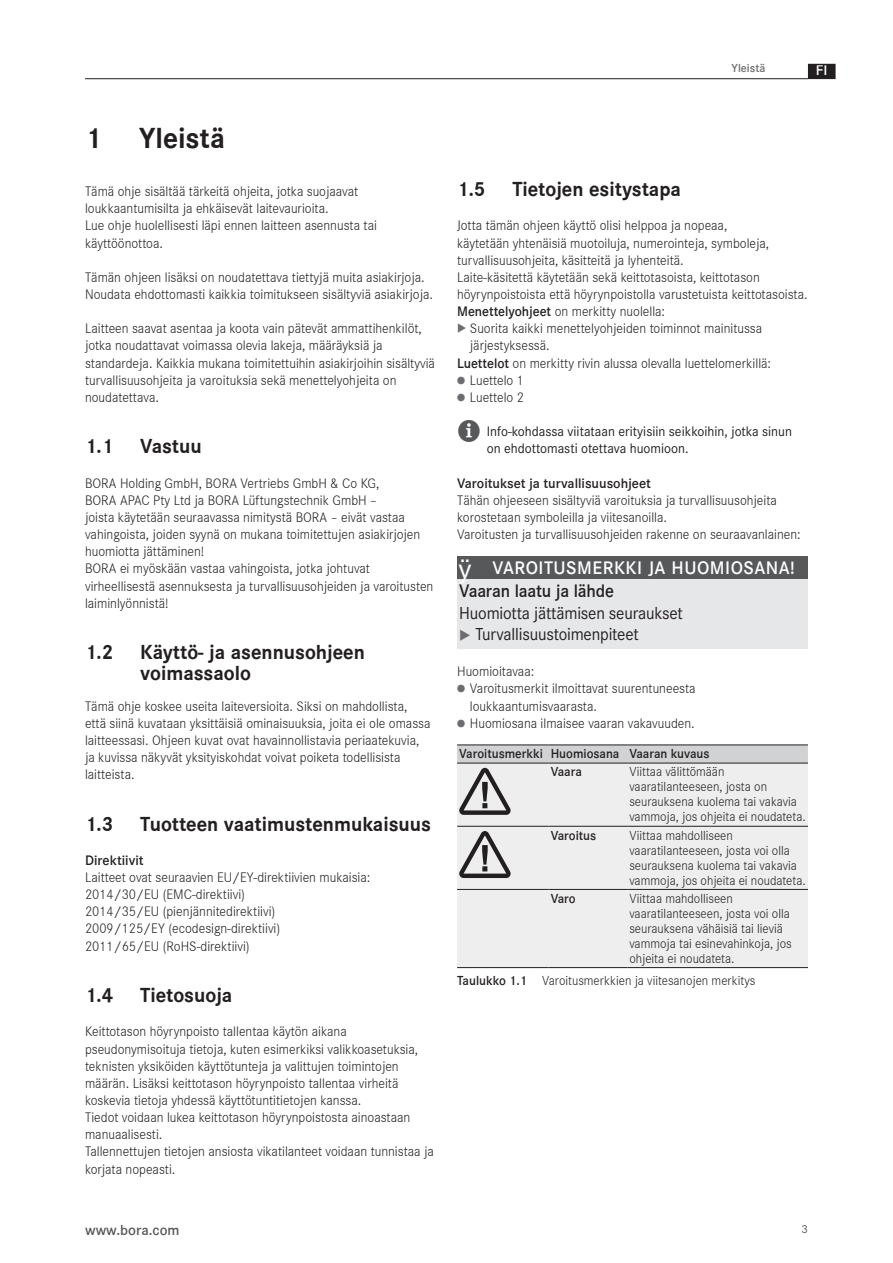
<style>
.page{position:relative;width:893px;height:1263px;background:#fff}
.page>*{position:absolute;margin:0;border:0;box-sizing:border-box;transform-origin:0 0}
.t1{font:700 30px "Corporate S Global";color:#231f20}
.t2{font:700 21px/21px "Corporate S Global";color:#231f20}
.t3{font:600 18.75px "Corporate S Global";letter-spacing:.025em;color:#fff}
.SiHi_Gefahr{font:600 18.75px "Corporate S Global";letter-spacing:-.01em;color:#231f20;scale:.95 1}
.SiHi_Quelle{font:18px "Corporate S Global";letter-spacing:-.01em;color:#231f20;scale:.95 1}
.t4{font:600 15px "Corporate S Global";color:#57585a}
.t5{font:600 15px "Corporate S Global";color:#fff}
.Fließtext{font:300 14.25px/17.1px "Corporate S Global";color:#231f20}
.t6{font:14.25px/17.1px "Corporate S Global";color:#231f20}
.Subheadline_4{font:600 14.25px "Corporate S Global";color:#231f20}
.Table_Data{font:300 13.5px/15px "Corporate S Global";color:#231f20}
.Table_Head{font:600 13.5px "Corporate S Global";color:#231f20}
.Table_Data-2{font:600 13.5px "Corporate S Global";color:#231f20}
.t7{font:600 12px "Corporate S Global";color:#6c6d70}
.t8{font:12px "Corporate S Global";color:#57585a}
.s1{font-weight:600}
</style>
<div class="page">
<hr style="left:85px;top:78px;width:723px;height:1px;background:#231f20">
<div style="left:809px;top:65px;width:26px;height:13px;background:#231f20"></div>
<div style="left:808px;top:64px;width:28px;height:15px;border:2px solid #231f20"></div>
<div style="left:457px;top:556px;width:351px;height:23px;background:#57585a"></div>
<div style="left:457px;top:579px;width:351px;height:26px;background:#e6e7e9"></div>
<div style="left:457px;top:602px;width:351px;height:24px;background:#e6e7e9"></div>
<div style="left:457px;top:624px;width:351px;height:24px;background:#e6e7e9"></div>
<div style="left:457px;top:815px;width:351px;height:152px;background:#eeeeef"></div>
<hr style="left:457px;top:826px;width:92px;height:1px;background:#231f20">
<hr style="left:549px;top:826px;width:78px;height:1px;background:#231f20">
<hr style="left:627px;top:826px;width:181px;height:1px;background:#231f20">
<hr style="left:457px;top:889px;width:92px;height:1px;background:#231f20">
<hr style="left:549px;top:889px;width:78px;height:1px;background:#231f20">
<hr style="left:627px;top:889px;width:181px;height:1px;background:#231f20">
<hr style="left:457px;top:967px;width:92px;height:1px;background:#231f20">
<hr style="left:549px;top:967px;width:78px;height:1px;background:#231f20">
<hr style="left:627px;top:967px;width:181px;height:1px;background:#231f20">
<svg style="left:457px;top:745px;width:351px;height:70px;background:#e2e2e4"></svg>
<div style="left:459px;top:831px;width:52px;height:47px;background:#eeeeef"></div>
<p class="t1" style="left:85px;top:120px;width:141px">1 Yleistä</p>
<p class="Fließtext" style="left:85px;top:183px;width:275px">Tämä ohje sisältää tärkeitä ohjeita, jotka suojaavat loukkaantumisilta ja ehkäisevät laitevaurioita.</p>
<p class="Fließtext" style="left:85px;top:218px;width:293px">Lue ohje huolellisesti läpi ennen laitteen asennusta tai käyttöönottoa.</p>
<p class="Fließtext" style="left:85px;top:269px;width:341px">Tämän ohjeen lisäksi on noudatettava tiettyjä muita asiakirjoja.</p>
<p class="Fließtext" style="left:85px;top:286px;width:349px">Noudata ehdottomasti kaikkia toimitukseen sisältyviä asiakirjoja.</p>
<p class="Fließtext" style="left:85px;top:320px;width:351px">Laitteen saavat asentaa ja koota vain pätevät ammattihenkilöt, jotka noudattavat voimassa olevia lakeja, määräyksiä ja standardeja. Kaikkia mukana toimitettuihin asiakirjoihin sisältyviä turvallisuusohjeita ja varoituksia sekä menettelyohjeita on noudatettava.</p>
<p class="t2" style="left:85px;top:436px;width:30px">1.1</p>
<p class="t2" style="left:140px;top:436px;width:63px">Vastuu</p>
<p class="Fließtext" style="left:85px;top:475px;width:337px">BORA Holding GmbH, BORA Vertriebs GmbH &amp; Co KG,<br>BORA APAC Pty Ltd ja BORA Lüftungstechnik GmbH –<br>joista käytetään seuraavassa nimitystä BORA – eivät vastaa vahingoista, joiden syynä on mukana toimitettujen asiakirjojen huomiotta jättäminen!</p>
<p class="Fließtext" style="left:85px;top:560px;width:350px">BORA ei myöskään vastaa vahingoista, jotka johtuvat virheellisestä asennuksesta ja turvallisuusohjeiden ja varoitusten laiminlyönnistä!</p>
<p class="t2" style="left:85px;top:641px;width:30px">1.2</p>
<p class="t2" style="left:140px;top:641px;width:226px">Käyttö- ja asennusohjeen voimassaolo</p>
<p class="Fließtext" style="left:85px;top:698px;width:347px">Tämä ohje koskee useita laiteversioita. Siksi on mahdollista, että siinä kuvataan yksittäisiä ominaisuuksia, joita ei ole omassa laitteessasi. Ohjeen kuvat ovat havainnollistavia periaatekuvia, ja kuvissa näkyvät yksityiskohdat voivat poiketa todellisista laitteista.</p>
<p class="t2" style="left:85px;top:813px;width:30px">1.3</p>
<p class="t2" style="left:140px;top:813px;width:292px">Tuotteen vaatimustenmukaisuus</p>
<p class="Subheadline_4" style="left:85px;top:852px;width:60px">Direktiivit</p>
<p class="Fließtext" style="left:85px;top:869px;width:287px">Laitteet ovat seuraavien EU/EY-direktiivien mukaisia:</p>
<p class="Fließtext" style="left:85px;top:886px;width:162px">2014/30/EU (EMC-direktiivi)</p>
<p class="Fließtext" style="left:85px;top:903px;width:192px">2014/35/EU (pienjännitedirektiivi)</p>
<p class="Fließtext" style="left:85px;top:920px;width:197px">2009/125/EY (ecodesign-direktiivi)</p>
<p class="Fließtext" style="left:85px;top:938px;width:166px">2011/65/EU (RoHS-direktiivi)</p>
<p class="t2" style="left:85px;top:984px;width:30px">1.4</p>
<p class="t2" style="left:140px;top:984px;width:93px">Tietosuoja</p>
<p class="Fließtext" style="left:85px;top:1023px;width:334px">Keittotason höyrynpoisto tallentaa käytön aikana pseudonymisoituja tietoja, kuten esimerkiksi valikkoasetuksia, teknisten yksiköiden käyttötunteja ja valittujen toimintojen määrän. Lisäksi keittotason höyrynpoisto tallentaa virheitä koskevia tietoja yhdessä käyttötuntitietojen kanssa.</p>
<p class="Fließtext" style="left:85px;top:1109px;width:327px">Tiedot voidaan lukea keittotason höyrynpoistosta ainoastaan manuaalisesti.</p>
<p class="Fließtext" style="left:85px;top:1143px;width:350px">Tallennettujen tietojen ansiosta vikatilanteet voidaan tunnistaa ja korjata nopeasti.</p>
<p class="t4" style="left:85px;top:1221px;width:96px">www.bora.com</p>
<p class="t7" style="left:732px;top:61px;width:35px">Yleistä</p>
<p class="t5" style="left:816px;top:61px;width:13px">FI</p>
<p class="t2" style="left:457px;top:178px;width:30px">1.5</p>
<p class="t2" style="left:512px;top:178px;width:170px">Tietojen esitystapa</p>
<p class="Fließtext" style="left:457px;top:218px;width:314px">Jotta tämän ohjeen käyttö olisi helppoa ja nopeaa, käytetään yhtenäisiä muotoiluja, numerointeja, symboleja, turvallisuusohjeita, käsitteitä ja lyhenteitä.</p>
<p class="Fließtext" style="left:457px;top:269px;width:352px">Laite-käsitettä käytetään sekä keittotasoista, keittotason höyrynpoistoista että höyrynpoistolla varustetuista keittotasoista.</p>
<p class="Fließtext" style="left:457px;top:303px;width:209px"><span class="s1">Menettelyohjeet</span> on merkitty nuolella:</p>
<p class="Fließtext" style="left:470px;top:320px;width:294px">Suorita kaikki menettelyohjeiden toiminnot mainitussa järjestyksessä.</p>
<p class="Fließtext" style="left:457px;top:355px;width:316px"><span class="s1">Luettelot</span> on merkitty rivin alussa olevalla luettelomerkillä:</p>
<p class="Fließtext" style="left:470px;top:372px;width:56px">Luettelo 1</p>
<p class="Fließtext" style="left:470px;top:389px;width:56px">Luettelo 2</p>
<p class="t6" style="left:487px;top:423px;width:307px">Info-kohdassa viitataan erityisiin seikkoihin, jotka sinun on ehdottomasti otettava huomioon.</p>
<p class="Subheadline_4" style="left:457px;top:474px;width:195px">Varoitukset ja turvallisuusohjeet</p>
<p class="Fließtext" style="left:457px;top:492px;width:321px">Tähän ohjeeseen sisältyviä varoituksia ja turvallisuusohjeita korostetaan symboleilla ja viitesanoilla.</p>
<p class="Fließtext" style="left:457px;top:526px;width:345px">Varoitusten ja turvallisuusohjeiden rakenne on seuraavanlainen:</p>
<p class="t3" style="left:493px;top:557px;width:304px">VAROITUSMERKKI JA HUOMIOSANA!</p>
<p class="SiHi_Gefahr" style="left:459px;top:580px;width:164px">Vaaran laatu ja lähde</p>
<p class="SiHi_Quelle" style="left:459px;top:602px;width:237px">Huomiotta jättämisen seuraukset</p>
<p class="SiHi_Quelle" style="left:475px;top:623px;width:173px">Turvallisuustoimenpiteet</p>
<p class="Fließtext" style="left:457px;top:663px;width:79px">Huomioitavaa:</p>
<p class="Fließtext" style="left:470px;top:680px;width:227px">Varoitusmerkit ilmoittavat suurentuneesta loukkaantumisvaarasta.</p>
<p class="Fließtext" style="left:470px;top:715px;width:226px">Huomiosana ilmaisee vaaran vakavuuden.</p>
<p class="Table_Head" style="left:459px;top:746px;width:85px">Varoitusmerkki</p>
<p class="Table_Head" style="left:551px;top:746px;width:70px">Huomiosana</p>
<p class="Table_Head" style="left:629px;top:746px;width:82px">Vaaran kuvaus</p>
<p class="Table_Data-2" style="left:551px;top:764px;width:33px">Vaara</p>
<p class="Table_Data" style="left:629px;top:765px;width:178px">Viittaa välittömään vaaratilanteeseen, josta on seurauksena kuolema tai vakavia vammoja, jos ohjeita ei noudateta.</p>
<p class="Table_Data-2" style="left:551px;top:827px;width:47px">Varoitus</p>
<p class="Table_Data" style="left:629px;top:828px;width:178px">Viittaa mahdolliseen vaaratilanteeseen, josta voi olla seurauksena kuolema tai vakavia vammoja, jos ohjeita ei noudateta.</p>
<p class="Table_Data-2" style="left:551px;top:890px;width:27px">Varo</p>
<p class="Table_Data" style="left:629px;top:891px;width:164px">Viittaa mahdolliseen vaaratilanteeseen, josta voi olla seurauksena vähäisiä tai lieviä vammoja tai esinevahinkoja, jos ohjeita ei noudateta.</p>
<p class="Table_Data" style="left:457px;top:973px;width:300px"><span class="s1">Taulukko 1.1</span> Varoitusmerkkien ja viitesanojen merkitys</p>
<p class="t8" style="left:801px;top:1221px;width:8px">3</p>
</div>
